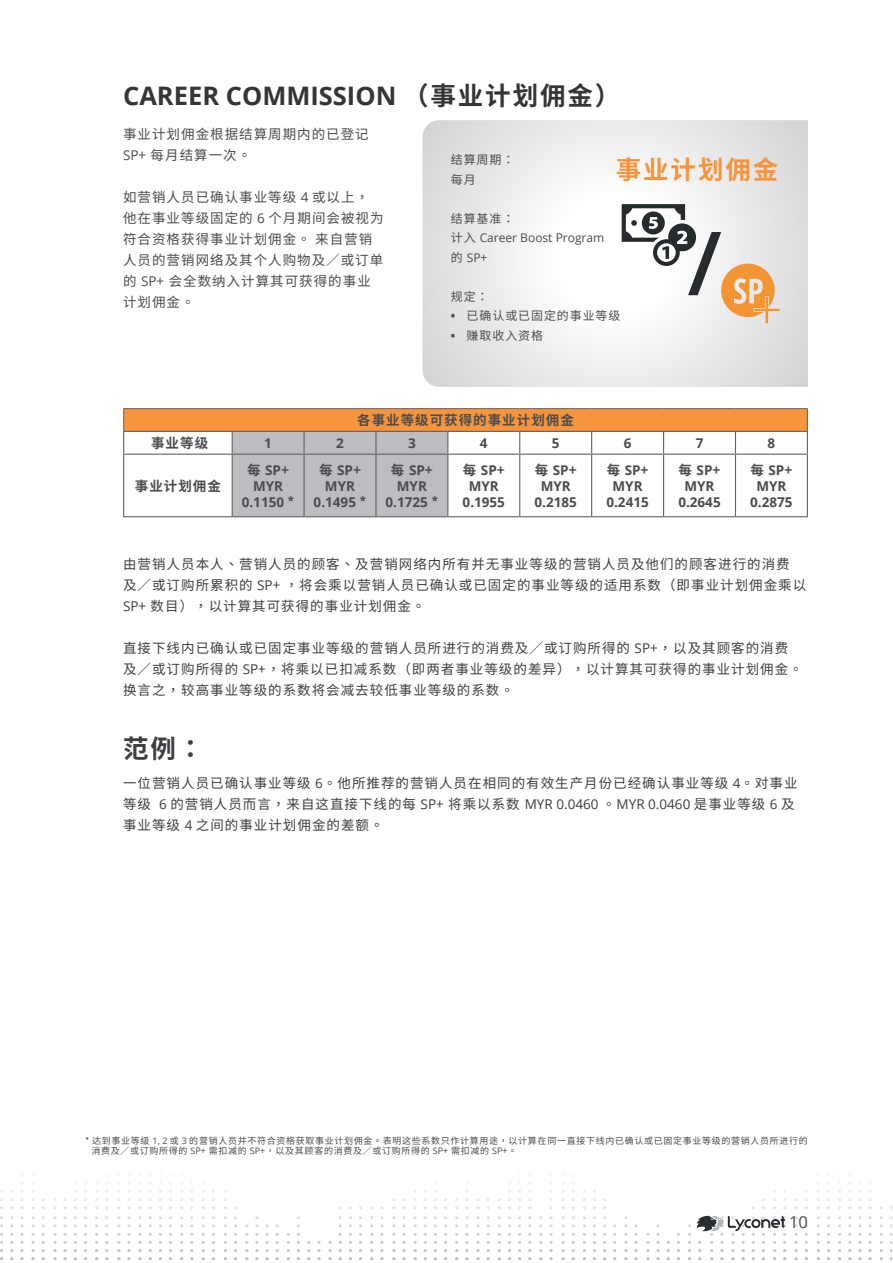
<style>
.page{position:relative;width:893px;height:1263px;background:#fff}
.page>*{position:absolute;margin:0;border:0;box-sizing:border-box;transform-origin:0 0}
.t1{font:700 25.5px "Open Sans";color:#363536}
.t2{font:700 25.5px "Noto Sans SC";letter-spacing:.075em;color:#f7943c}
.t3{font:700 25.5px "Noto Sans SC";color:#3d3f42}
.t4{font:16.5px "Open Sans";color:#4b4c4d}
.t5{font:13.5px/21px "Noto Sans SC";letter-spacing:.075em;color:#3d3f42}
.t6{font:13.5px/21px "Noto Sans SC";letter-spacing:.075em;color:#4b4c4d}
.t7{font:700 13.5px/16.2px "Open Sans";color:#4b4c4d;text-align:center}
.t8{font:700 13.5px "Noto Sans SC";letter-spacing:.075em;color:#4b4c4d}
.t9{font:12px "Noto Sans SC";letter-spacing:.075em;color:#4b4c4d}
.t10{font:12px/19.5px "Open Sans";color:#4b4c4d}
.t11{font:9px/10.8px "Noto Sans SC";letter-spacing:.075em;color:#4b4c4d}
.s1{font-family:"Noto Sans SC"}
.s2{font-family:"Open Sans"}
.s3{font-family:"Noto Sans HK"}
.s4{font-family:"Open Sans";font-weight:700}
</style>
<div class="page">
<svg style="left:307px;top:1257px;width:161px;height:3px"></svg>
<svg style="left:697px;top:1216px;width:88px;height:15px"></svg>
<div style="left:124px;top:409px;width:683px;height:22px;background:#f7943c"></div>
<hr style="left:123px;top:431px;width:109px;height:1px;background:#636366">
<hr style="left:448px;top:431px;width:72px;height:1px;background:#636366">
<div style="left:232px;top:431px;width:216px;height:85px;background:#bcbdc0"></div>
<hr style="left:520px;top:431px;width:72px;height:1px;background:#636366">
<svg style="left:519px;top:432px;width:1px;height:22px"></svg>
<hr style="left:592px;top:431px;width:72px;height:1px;background:#636366">
<svg style="left:591px;top:432px;width:1px;height:22px"></svg>
<hr style="left:664px;top:431px;width:71px;height:1px;background:#636366">
<svg style="left:663px;top:432px;width:1px;height:22px"></svg>
<hr style="left:735px;top:431px;width:73px;height:1px;background:#636366">
<svg style="left:735px;top:432px;width:1px;height:22px"></svg>
<hr style="left:123px;top:454px;width:109px;height:1px;background:#636366">
<hr style="left:232px;top:454px;width:72px;height:1px;background:#636366">
<hr style="left:232px;top:455px;width:1px;height:61px;background:#636366">
<hr style="left:304px;top:454px;width:72px;height:1px;background:#636366">
<hr style="left:303px;top:455px;width:2px;height:61px;background:#636366">
<hr style="left:376px;top:454px;width:72px;height:1px;background:#636366">
<hr style="left:375px;top:455px;width:2px;height:61px;background:#636366">
<hr style="left:448px;top:454px;width:72px;height:1px;background:#636366">
<hr style="left:447px;top:455px;width:1px;height:61px;background:#636366">
<hr style="left:520px;top:454px;width:72px;height:1px;background:#636366">
<hr style="left:519px;top:455px;width:1px;height:61px;background:#636366">
<hr style="left:592px;top:454px;width:72px;height:1px;background:#636366">
<hr style="left:591px;top:455px;width:1px;height:61px;background:#636366">
<hr style="left:664px;top:454px;width:71px;height:1px;background:#636366">
<hr style="left:663px;top:455px;width:1px;height:61px;background:#636366">
<hr style="left:735px;top:454px;width:73px;height:1px;background:#636366">
<hr style="left:735px;top:455px;width:1px;height:61px;background:#636366">
<hr style="left:123px;top:455px;width:1px;height:61px;background:#636366">
<hr style="left:807px;top:455px;width:1px;height:61px;background:#636366">
<hr style="left:123px;top:516px;width:109px;height:1px;background:#636366">
<hr style="left:232px;top:516px;width:72px;height:1px;background:#636366">
<hr style="left:304px;top:516px;width:72px;height:1px;background:#636366">
<hr style="left:376px;top:516px;width:72px;height:1px;background:#636366">
<hr style="left:448px;top:516px;width:72px;height:1px;background:#636366">
<hr style="left:520px;top:516px;width:72px;height:1px;background:#636366">
<hr style="left:592px;top:516px;width:72px;height:1px;background:#636366">
<hr style="left:664px;top:516px;width:71px;height:1px;background:#636366">
<hr style="left:735px;top:516px;width:73px;height:1px;background:#636366">
<hr style="left:123px;top:408px;width:109px;height:1px;background:#636366">
<svg style="left:123px;top:409px;width:1px;height:45px"></svg>
<hr style="left:232px;top:408px;width:72px;height:1px;background:#636366">
<hr style="left:304px;top:408px;width:72px;height:1px;background:#636366">
<hr style="left:376px;top:408px;width:72px;height:1px;background:#636366">
<hr style="left:448px;top:408px;width:72px;height:1px;background:#636366">
<hr style="left:520px;top:408px;width:72px;height:1px;background:#636366">
<hr style="left:592px;top:408px;width:72px;height:1px;background:#636366">
<hr style="left:664px;top:408px;width:71px;height:1px;background:#636366">
<hr style="left:735px;top:408px;width:73px;height:1px;background:#636366">
<svg style="left:807px;top:409px;width:1px;height:45px"></svg>
<svg style="left:422px;top:120px;width:386px;height:267px"></svg>
<svg style="left:622px;top:204px;width:158px;height:119px"></svg>
<p class="t1" style="left:123px;top:78px;width:499px">CAREER COMMISSION <span class="s1">（事业计划佣金）</span></p>
<p class="t6" style="left:123px;top:124px;width:247px">事业计划佣金根据结算周期内的已登记<br><span class="s2">SP</span>+ 每月结算一次<span class="s3">。</span></p>
<p class="t6" style="left:123px;top:187px;width:262px">如营销人员已确认事业等级 <span class="s2">4</span> 或以上<span class="s3">，</span>他在事业等级固定的 <span class="s2">6</span> 个月期间会被视为符合资格获得事业计划佣金<span class="s3">。</span>来自营销人员的营销网络及其个人购物及／或订单的 <span class="s2">SP</span>+ 会全数纳入计算其可获得的事业计划佣金<span class="s3">。</span></p>
<p class="t9" style="left:451px;top:153px;width:65px">结算周期<span class="s3">：</span></p>
<p class="t9" style="left:451px;top:172px;width:26px">每月</p>
<p class="t9" style="left:451px;top:211px;width:65px">结算基准<span class="s3">：</span></p>
<p class="t10" style="left:451px;top:228px;width:155px"><span class="s1">计入</span> Career Boost Program<span class="s1">的</span> SP<span class="s1">+</span></p>
<p class="t9" style="left:451px;top:289px;width:39px">规定<span class="s3">：</span></p>
<p class="t9" style="left:451px;top:309px;width:171px"><span class="s4">•</span> 已确认或已固定的事业等级</p>
<p class="t9" style="left:451px;top:328px;width:94px"><span class="s4">•</span> 赚取收入资格</p>
<p class="t2" style="left:616px;top:155px;width:164px">事业计划佣金</p>
<p class="t8" style="left:357px;top:413px;width:218px">各事业等级可获得的事业计划佣金</p>
<p class="t8" style="left:151px;top:436px;width:59px">事业等级</p>
<p class="t7" style="left:264px;top:435px;width:9px">1</p>
<p class="t7" style="left:336px;top:435px;width:9px">2</p>
<p class="t7" style="left:408px;top:435px;width:9px">3</p>
<p class="t7" style="left:480px;top:435px;width:9px">4</p>
<p class="t7" style="left:552px;top:435px;width:9px">5</p>
<p class="t7" style="left:624px;top:435px;width:9px">6</p>
<p class="t7" style="left:696px;top:435px;width:9px">7</p>
<p class="t7" style="left:768px;top:435px;width:9px">8</p>
<p class="t8" style="left:135px;top:478px;width:88px">事业计划佣金</p>
<p class="t8" style="left:247px;top:462px;width:43px">每 <span class="s2">SP</span>+</p>
<p class="t7" style="left:242px;top:477px;width:54px">MYR<br>0.1150 <span class="s1">*</span></p>
<p class="t8" style="left:319px;top:462px;width:43px">每 <span class="s2">SP</span>+</p>
<p class="t7" style="left:314px;top:477px;width:54px">MYR<br>0.1495 <span class="s1">*</span></p>
<p class="t8" style="left:391px;top:462px;width:43px">每 <span class="s2">SP</span>+</p>
<p class="t7" style="left:386px;top:477px;width:54px">MYR<br>0.1725 <span class="s1">*</span></p>
<p class="t8" style="left:463px;top:462px;width:43px">每 <span class="s2">SP</span>+</p>
<p class="t7" style="left:463px;top:477px;width:44px">MYR<br>0.1955</p>
<p class="t8" style="left:535px;top:462px;width:43px">每 <span class="s2">SP</span>+</p>
<p class="t7" style="left:534px;top:477px;width:44px">MYR<br>0.2185</p>
<p class="t8" style="left:607px;top:462px;width:43px">每 <span class="s2">SP</span>+</p>
<p class="t7" style="left:606px;top:477px;width:44px">MYR<br>0.2415</p>
<p class="t8" style="left:679px;top:462px;width:43px">每 <span class="s2">SP</span>+</p>
<p class="t7" style="left:678px;top:477px;width:44px">MYR<br>0.2645</p>
<p class="t8" style="left:750px;top:462px;width:43px">每 <span class="s2">SP</span>+</p>
<p class="t7" style="left:750px;top:477px;width:44px">MYR<br>0.2875</p>
<p class="t5" style="left:123px;top:553px;width:685px">由营销人员本人<span class="s3">、</span>营销人员的顾客<span class="s3">、</span>及营销网络内所有并无事业等级的营销人员及他们的顾客进行的消费及／或订购所累积的 <span class="s2">SP</span>+ <span class="s3">，</span>将会乘以营销人员已确认或已固定的事业等级的适用系数（即事业计划佣金乘以<br><span class="s2">SP</span>+ 数目）<span class="s3">，</span>以计算其可获得的事业计划佣金<span class="s3">。</span></p>
<p class="t5" style="left:123px;top:637px;width:681px">直接下线内已确认或已固定事业等级的营销人员所进行的消费及／或订购所得的 <span class="s2">SP</span>+<span class="s3">，</span>以及其顾客的消费及／或订购所得的 <span class="s2">SP</span>+<span class="s3">，</span>将乘以已扣减系数（即两者事业等级的差异）<span class="s3">，</span>以计算其可获得的事业计划佣金<span class="s3">。</span>换言之<span class="s3">，</span>较高事业等级的系数将会减去较低事业等级的系数<span class="s3">。</span></p>
<p class="t3" style="left:123px;top:734px;width:82px">范例<span class="s3">：</span></p>
<p class="t5" style="left:123px;top:772px;width:676px">一位营销人员已确认事业等级 <span class="s2">6</span><span class="s3">。</span>他所推荐的营销人员在相同的有效生产月份已经确认事业等级 <span class="s2">4</span><span class="s3">。</span>对事业等级 <span class="s2">6</span> 的营销人员而言<span class="s3">，</span>来自这直接下线的每 <span class="s2">SP</span>+ 将乘以系数 <span class="s2">MYR 0.0460</span> <span class="s3">。</span><span class="s2">MYR 0.0460</span> 是事业等级 <span class="s2">6</span> 及事业等级 <span class="s2">4</span> 之间的事业计划佣金的差额<span class="s3">。</span></p>
<p class="t11" style="left:91px;top:1135px;width:718px;text-indent:-6px">* 达到事业等级 <span class="s2">1, 2</span> 或 <span class="s2">3</span> 的营销人员并不符合资格获取事业计划佣金<span class="s3">。</span>表明这些系数只作计算用途<span class="s3">，</span>以计算在同一直接下线内已确认或已固定事业等级的营销人员所进行的消费及／或订购所得的 <span class="s2">SP</span>+ 需扣减的 <span class="s2">SP</span>+<span class="s3">，</span>以及其顾客的消费及／或订购所得的 <span class="s2">SP</span>+ 需扣减的 <span class="s2">SP</span>+<span class="s3">。</span></p>
<p class="t4" style="left:789px;top:1210px;width:20px">10</p>
</div>
